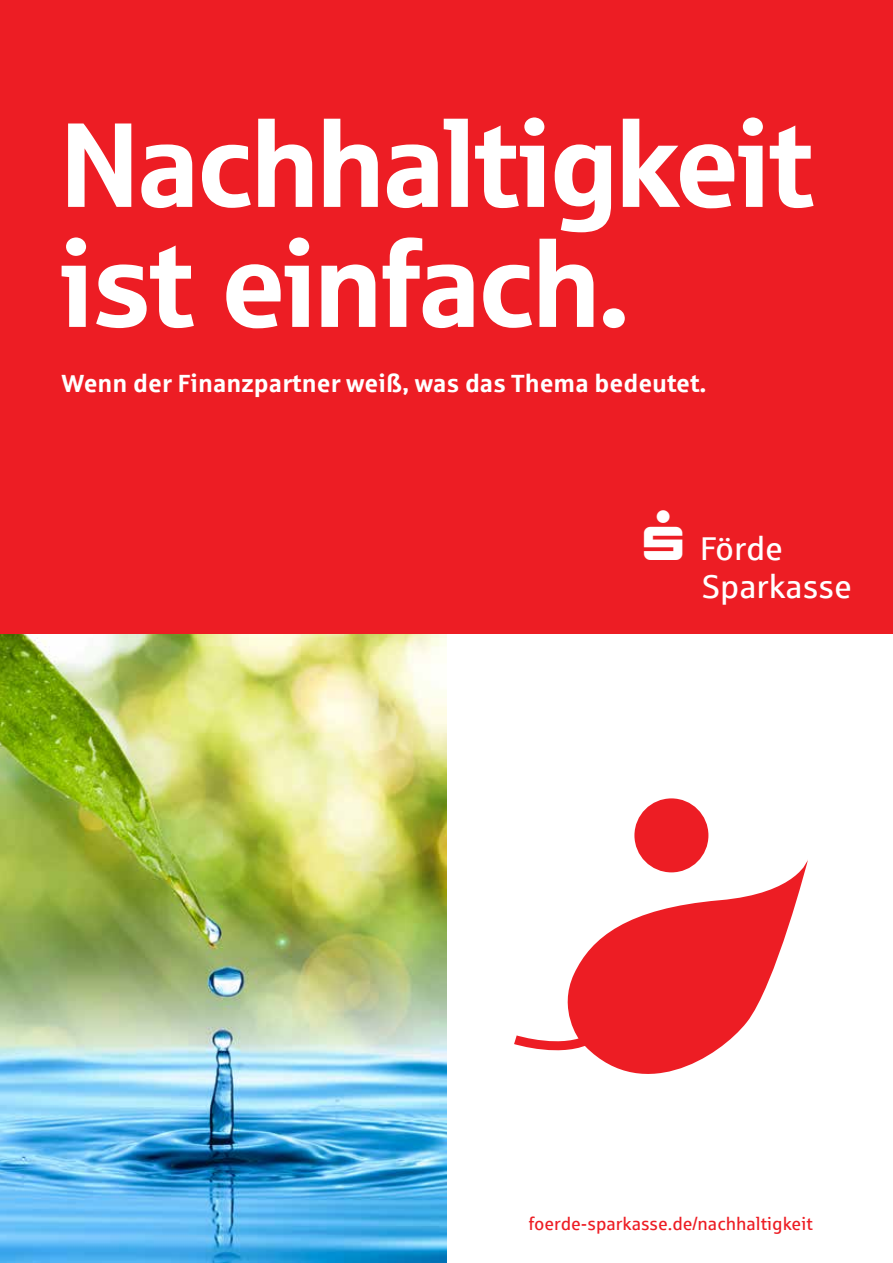
<style>
.page{position:relative;width:893px;height:1263px;background:#fff}
.page>*{position:absolute;margin:0;border:0;box-sizing:border-box;transform-origin:0 0}
.t1{font:120px/120px "Sparkasse Head";color:#fff}
.t2{font:33px/37.5px "Sparkasse Rg";color:#fff}
.t3{font:700 24.9px "Sparkasse Rg";color:#fff}
.t4{font:18px "Sparkasse Rg";color:#ed1d24}
</style>
<div class="page">
<img style="left:0;top:633px;width:446px;height:630px">
<div style="left:0;top:0;width:893px;height:633px;background:#ed1d24"></div>
<div style="left:634px;top:798px;width:74px;height:74px;background:#ed1d24;border-radius:50%"></div>
<svg style="left:514px;top:1035px;width:43px;height:16px"></svg>
<svg style="left:557px;top:859px;width:251px;height:215px;fill:#ed1d24"></svg>
<h1 class="t1" style="left:61px;top:100px;width:754px">Nachhaltigkeit ist einfach.</h1>
<p class="t3" style="left:61px;top:368px;width:647px">Wenn der Finanzpartner weiß, was das Thema bedeutet.</p>
<h2 class="t2" style="left:700px;top:529px;width:154px">Förde<br>Sparkasse</h2>
<p class="t4" style="left:529px;top:1212px;width:285px">foerde-sparkasse.de/nachhaltigkeit</p>
</div>
